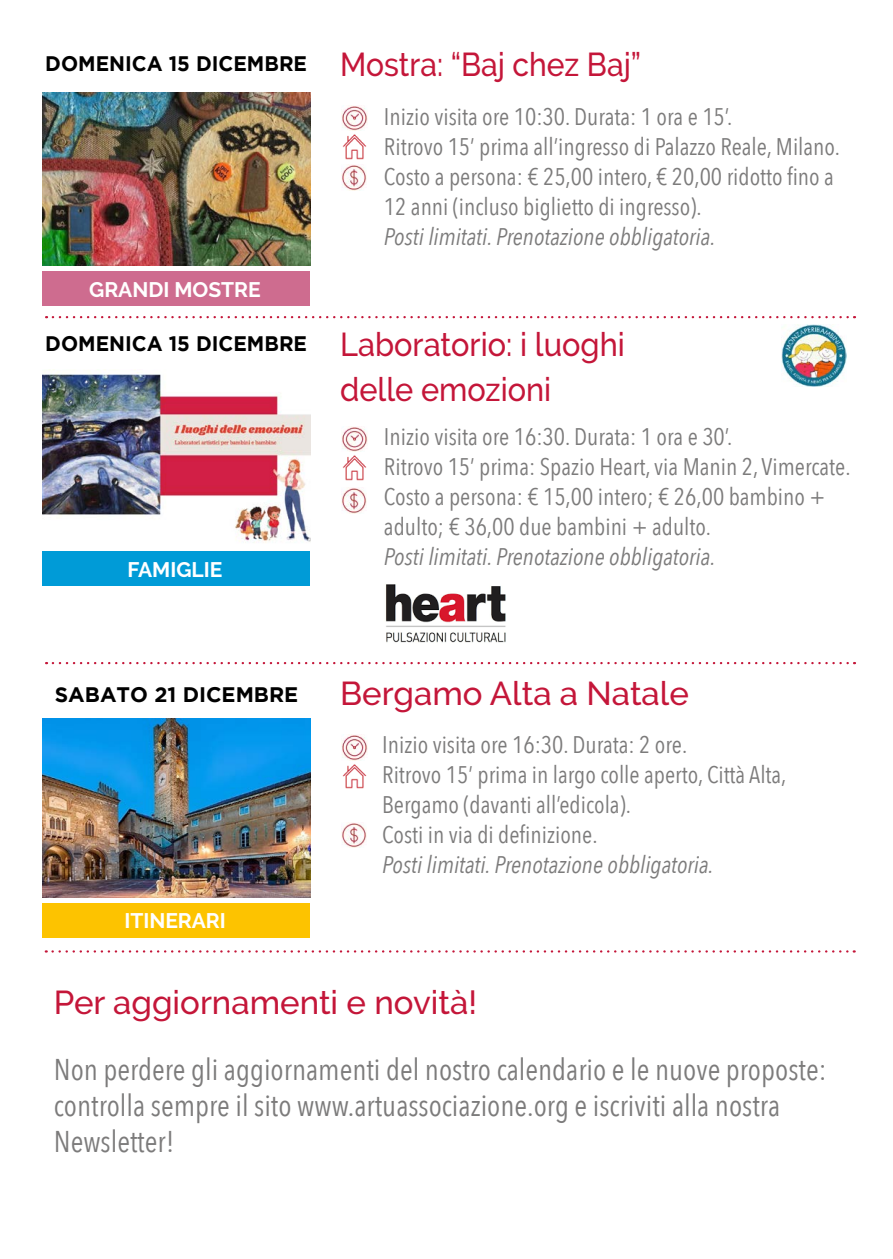
<style>
.page{position:relative;width:893px;height:1259px;background:#fff}
.page>*{position:absolute;margin:0;border:0;box-sizing:border-box;transform-origin:0 0}
.t1{font:500 33px "Raleway";color:#c41639}
.t2{font:500 33px "Raleway";color:#c41639;scale:.93 1}
.t3{font:500 33px "Raleway";color:#c41639;scale:.91 1}
.t4{font:30px/36px "Avenir Next Condensed";color:#7c7b7b}
.t5{font:24px/30px "Avenir Next Condensed";color:#7c7b7b}
.t6{font:italic 24px "Avenir Next Condensed";color:#7c7b7b}
.t7{font:700 21px "Gotham";color:#000;scale:.96 1}
.t8{font:700 21px "Raleway";color:#fff}
.t9{font:700 21px "Gotham";color:#000}
</style>
<div class="page">
<svg style="left:53px;top:950px;width:802px;height:2px"></svg>
<img style="left:341px;top:822px;width:26px;height:25px">
<img style="left:342px;top:764px;width:25px;height:25px">
<img style="left:342px;top:735px;width:25px;height:25px">
<div style="left:43px;top:903px;width:267px;height:34px;background:#fdc300"></div>
<img style="left:43px;top:718px;width:267px;height:179px">
<svg style="left:53px;top:662px;width:802px;height:2px"></svg>
<img style="left:341px;top:488px;width:26px;height:25px">
<img style="left:342px;top:455px;width:25px;height:25px">
<img style="left:342px;top:426px;width:25px;height:25px">
<div style="left:43px;top:552px;width:267px;height:34px;background:#009bd7"></div>
<img style="left:385px;top:584px;width:121px;height:59px">
<img style="left:781px;top:325px;width:65px;height:62px">
<img style="left:43px;top:372px;width:267px;height:171px">
<svg style="left:53px;top:316px;width:802px;height:2px"></svg>
<img style="left:341px;top:165px;width:26px;height:25px">
<img style="left:342px;top:134px;width:25px;height:25px">
<img style="left:342px;top:105px;width:25px;height:26px">
<div style="left:43px;top:272px;width:267px;height:34px;background:#ce6c8f"></div>
<img style="left:43px;top:93px;width:267px;height:173px">
<p class="t7" style="left:45px;top:51px;width:274px">DOMENICA 15 DICEMBRE</p>
<p class="t3" style="left:340px;top:45px;width:332px">Mostra: “Baj chez Baj”</p>
<p class="t8" style="left:89px;top:277px;width:173px">GRANDI MOSTRE</p>
<p class="t7" style="left:45px;top:331px;width:274px">DOMENICA 15 DICEMBRE</p>
<p class="t8" style="left:128px;top:557px;width:96px">FAMIGLIE</p>
<p class="t5" style="left:384px;top:100px;width:350px">Inizio visita ore 10:30. Durata: 1 ora e 15’.</p>
<p class="t5" style="left:384px;top:130px;width:458px">Ritrovo 15’ prima all’ingresso di Palazzo Reale, Milano.</p>
<p class="t5" style="left:384px;top:160px;width:451px">Costo a persona: € 25,00 intero, € 20,00 ridotto fino a<br>12 anni (incluso biglietto di ingresso).</p>
<p class="t6" style="left:384px;top:222px;width:333px">Posti limitati. Prenotazione obbligatoria.</p>
<p class="t2" style="left:340px;top:325px;width:308px">Laboratorio: i luoghi</p>
<p class="t2" style="left:340px;top:370px;width:229px">delle emozioni</p>
<p class="t5" style="left:384px;top:421px;width:350px">Inizio visita ore 16:30. Durata: 1 ora e 30’.</p>
<p class="t5" style="left:384px;top:451px;width:468px">Ritrovo 15’ prima: Spazio Heart, via Manin 2, Vimercate.</p>
<p class="t5" style="left:384px;top:481px;width:443px">Costo a persona: € 15,00 intero; € 26,00 bambino + adulto; € 36,00 due bambini + adulto.</p>
<p class="t6" style="left:384px;top:542px;width:333px">Posti limitati. Prenotazione obbligatoria.</p>
<p class="t9" style="left:55px;top:683px;width:245px">SABATO 21 DICEMBRE</p>
<p class="t1" style="left:340px;top:674px;width:350px">Bergamo Alta a Natale</p>
<p class="t8" style="left:124px;top:909px;width:103px">ITINERARI</p>
<p class="t5" style="left:382px;top:728px;width:306px">Inizio visita ore 16:30. Durata: 2 ore.</p>
<p class="t5" style="left:382px;top:758px;width:406px">Ritrovo 15’ prima in largo colle aperto, Città Alta,<br>Bergamo (davanti all’edicola).</p>
<p class="t5" style="left:382px;top:818px;width:217px">Costi in via di definizione.</p>
<p class="t6" style="left:382px;top:850px;width:333px">Posti limitati. Prenotazione obbligatoria.</p>
<p class="t1" style="left:54px;top:983px;width:425px">Per aggiornamenti e novità!</p>
<p class="t4" style="left:54px;top:1049px;width:774px">Non perdere gli aggiornamenti del nostro calendario e le nuove proposte: controlla sempre il sito www.artuassociazione.org e iscriviti alla nostra<br>Newsletter!</p>
</div>
